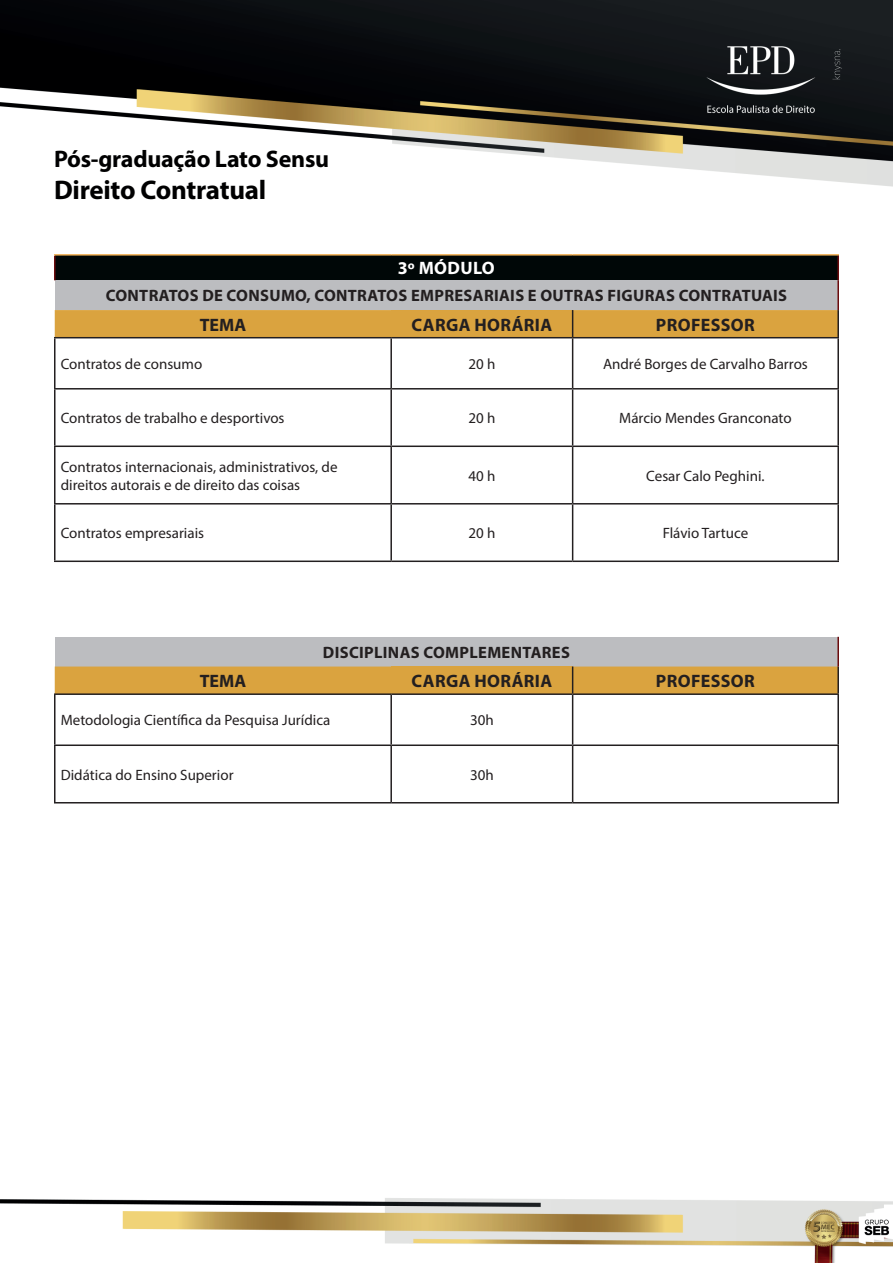
<style>
.page{position:relative;width:893px;height:1263px;background:#fff}
.page>*{position:absolute;margin:0;border:0;box-sizing:border-box;transform-origin:0 0}
.t1{font:700 27px "Myriad Pro";letter-spacing:-.01em;color:#000001}
.t2{font:700 24px "Myriad Pro";letter-spacing:-.01em;color:#000001}
.t3{font:700 18px "Myriad Pro";letter-spacing:.02em;color:#231f20}
.t4{font:700 18px "Myriad Pro";letter-spacing:.02em;color:#fff}
.t5{font:700 16.5px "Myriad Pro";letter-spacing:.02em;color:#231f20}
.t6{font:15px/18px "Myriad Pro";color:#231f20}
</style>
<div class="page">
<img style="left:0;top:0;width:893px;height:1263px">
<div style="left:55px;top:255px;width:783px;height:25px;background:#000707"></div>
<div style="left:55px;top:280px;width:783px;height:30px;background:#bcbdc0"></div>
<div style="left:55px;top:310px;width:782px;height:27px;background:#daa33f"></div>
<hr style="left:837px;top:310px;width:2px;height:27px;background:#231f20">
<hr style="left:54px;top:560px;width:337px;height:2px;background:#231f20">
<hr style="left:391px;top:560px;width:182px;height:2px;background:#231f20">
<hr style="left:573px;top:560px;width:266px;height:2px;background:#231f20">
<hr style="left:54px;top:256px;width:2px;height:24px;background:#6b0b0d">
<hr style="left:837px;top:256px;width:2px;height:24px;background:#6b0b0d">
<hr style="left:837px;top:280px;width:2px;height:30px;background:#6b0b0d">
<hr style="left:837px;top:338px;width:2px;height:50px;background:#231f20">
<hr style="left:837px;top:389px;width:2px;height:56px;background:#231f20">
<hr style="left:837px;top:447px;width:2px;height:56px;background:#231f20">
<hr style="left:837px;top:504px;width:2px;height:56px;background:#231f20">
<hr style="left:54px;top:254px;width:337px;height:2px;background:#f0b158">
<hr style="left:391px;top:254px;width:182px;height:2px;background:#f0b158">
<hr style="left:573px;top:254px;width:266px;height:2px;background:#f0b158">
<hr style="left:54px;top:337px;width:337px;height:1px;background:#231f20">
<hr style="left:54px;top:338px;width:2px;height:50px;background:#231f20">
<hr style="left:391px;top:337px;width:182px;height:1px;background:#231f20">
<hr style="left:390px;top:338px;width:2px;height:50px;background:#231f20">
<hr style="left:573px;top:337px;width:266px;height:1px;background:#231f20">
<hr style="left:572px;top:338px;width:1px;height:50px;background:#231f20">
<hr style="left:54px;top:388px;width:337px;height:1px;background:#231f20">
<hr style="left:54px;top:389px;width:2px;height:56px;background:#231f20">
<hr style="left:391px;top:388px;width:182px;height:1px;background:#231f20">
<hr style="left:390px;top:389px;width:2px;height:56px;background:#231f20">
<hr style="left:573px;top:388px;width:266px;height:1px;background:#231f20">
<hr style="left:572px;top:389px;width:1px;height:56px;background:#231f20">
<hr style="left:54px;top:445px;width:337px;height:2px;background:#231f20">
<hr style="left:54px;top:447px;width:2px;height:56px;background:#231f20">
<hr style="left:391px;top:445px;width:182px;height:2px;background:#231f20">
<hr style="left:390px;top:447px;width:2px;height:56px;background:#231f20">
<hr style="left:573px;top:445px;width:266px;height:2px;background:#231f20">
<hr style="left:572px;top:447px;width:1px;height:56px;background:#231f20">
<hr style="left:54px;top:503px;width:337px;height:1px;background:#231f20">
<hr style="left:54px;top:504px;width:2px;height:56px;background:#231f20">
<hr style="left:391px;top:503px;width:182px;height:1px;background:#231f20">
<hr style="left:390px;top:504px;width:2px;height:56px;background:#231f20">
<hr style="left:573px;top:503px;width:266px;height:1px;background:#231f20">
<hr style="left:572px;top:504px;width:1px;height:56px;background:#231f20">
<div style="left:55px;top:637px;width:783px;height:29px;background:#bcbdc0"></div>
<div style="left:55px;top:666px;width:782px;height:27px;background:#daa33f"></div>
<hr style="left:837px;top:666px;width:2px;height:27px;background:#231f20">
<hr style="left:837px;top:637px;width:2px;height:29px;background:#6b0b0d">
<hr style="left:837px;top:695px;width:2px;height:49px;background:#231f20">
<hr style="left:837px;top:746px;width:2px;height:56px;background:#231f20">
<hr style="left:54px;top:693px;width:337px;height:2px;background:#231f20">
<hr style="left:54px;top:695px;width:2px;height:49px;background:#231f20">
<hr style="left:391px;top:693px;width:182px;height:2px;background:#231f20">
<hr style="left:390px;top:695px;width:2px;height:49px;background:#231f20">
<hr style="left:573px;top:693px;width:266px;height:2px;background:#231f20">
<hr style="left:572px;top:695px;width:1px;height:49px;background:#231f20">
<hr style="left:54px;top:744px;width:337px;height:2px;background:#231f20">
<hr style="left:54px;top:746px;width:2px;height:56px;background:#231f20">
<hr style="left:391px;top:744px;width:182px;height:2px;background:#231f20">
<hr style="left:390px;top:746px;width:2px;height:56px;background:#231f20">
<hr style="left:573px;top:744px;width:266px;height:2px;background:#231f20">
<hr style="left:572px;top:746px;width:1px;height:56px;background:#231f20">
<hr style="left:54px;top:802px;width:337px;height:1px;background:#231f20">
<hr style="left:391px;top:802px;width:182px;height:1px;background:#231f20">
<hr style="left:573px;top:802px;width:266px;height:1px;background:#231f20">
<h2 class="t2" style="left:54px;top:143px;width:277px">Pós-graduação Lato Sensu</h2>
<h1 class="t1" style="left:54px;top:173px;width:214px">Direito Contratual</h1>
<p class="t4" style="left:398px;top:257px;width:98px">3º MÓDULO</p>
<p class="t5" style="left:106px;top:285px;width:683px">CONTRATOS DE CONSUMO, CONTRATOS EMPRESARIAIS E OUTRAS FIGURAS CONTRATUAIS</p>
<p class="t3" style="left:200px;top:313px;width:48px">TEMA</p>
<p class="t3" style="left:412px;top:313px;width:142px">CARGA HORÁRIA</p>
<p class="t3" style="left:656px;top:313px;width:100px">PROFESSOR</p>
<p class="t6" style="left:61px;top:355px;width:143px">Contratos de consumo</p>
<p class="t6" style="left:468px;top:355px;width:28px">20 h</p>
<p class="t6" style="left:603px;top:355px;width:206px">André Borges de Carvalho Barros</p>
<p class="t6" style="left:61px;top:409px;width:225px">Contratos de trabalho e desportivos</p>
<p class="t6" style="left:468px;top:409px;width:28px">20 h</p>
<p class="t6" style="left:619px;top:409px;width:174px">Márcio Mendes Granconato</p>
<p class="t6" style="left:61px;top:457px;width:278px">Contratos internacionais, administrativos, de direitos autorais e de direito das coisas</p>
<p class="t6" style="left:468px;top:466px;width:28px">40 h</p>
<p class="t6" style="left:646px;top:466px;width:120px">Cesar Calo Peghini.</p>
<p class="t6" style="left:61px;top:524px;width:145px">Contratos empresariais</p>
<p class="t6" style="left:468px;top:524px;width:28px">20 h</p>
<p class="t6" style="left:663px;top:524px;width:87px">Flávio Tartuce</p>
<p class="t5" style="left:323px;top:641px;width:248px">DISCIPLINAS COMPLEMENTARES</p>
<p class="t3" style="left:200px;top:669px;width:48px">TEMA</p>
<p class="t3" style="left:412px;top:669px;width:142px">CARGA HORÁRIA</p>
<p class="t3" style="left:656px;top:669px;width:100px">PROFESSOR</p>
<p class="t6" style="left:61px;top:711px;width:271px">Metodologia Científica da Pesquisa Jurídica</p>
<p class="t6" style="left:470px;top:711px;width:25px">30h</p>
<p class="t6" style="left:61px;top:765px;width:174px">Didática do Ensino Superior</p>
<p class="t6" style="left:470px;top:765px;width:25px">30h</p>
</div>
